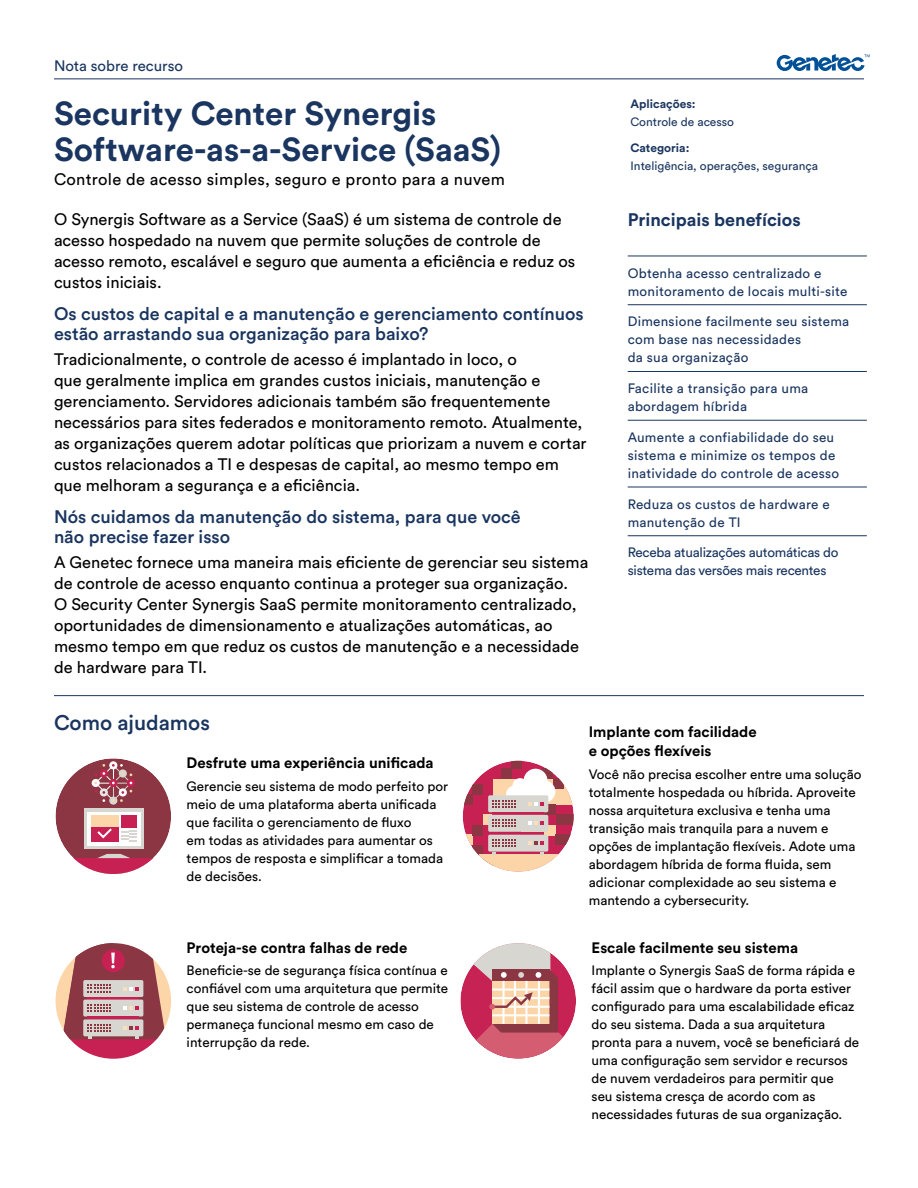
<style>
.page{position:relative;width:918px;height:1188px;background:#fff}
.page>*{position:absolute;margin:0;border:0;box-sizing:border-box;transform-origin:0 0}
.t1{font:700 33px/36px "Circular Pro";color:#1a355f}
.t2{font:500 21px "Circular Pro";color:#1a355f}
.t3{font:500 18px/19.5px "Circular Pro";color:#1a355f}
.t4{font:700 18px "Circular Pro";color:#1a355f}
.t5{font:16.5px/21px "Circular Pro";color:#000}
.t6{font:16.5px "Circular Pro";letter-spacing:.02em;color:#000}
.t7{font:700 15px/19.5px "Circular Pro";color:#000}
.t8{font:15px "Circular Pro";color:#1a355f}
.t9{font:13.5px/18px "Circular Pro";color:#000}
.t10{font:13.5px/18px "Circular Pro";letter-spacing:.02em;color:#1a355f}
.t11{font:13.5px/18px "Circular Pro";letter-spacing:-.02em;color:#1a355f}
.t12{font:12px "Circular Pro";color:#1a355f}
.t13{font:700 12px "Circular Pro";color:#1a355f}
</style>
<div class="page">
<hr style="left:628px;top:256px;width:239px;height:1px;background:#1a355f">
<hr style="left:628px;top:304px;width:239px;height:1px;background:#1a355f">
<hr style="left:628px;top:371px;width:239px;height:1px;background:#1a355f">
<hr style="left:628px;top:420px;width:239px;height:1px;background:#1a355f">
<hr style="left:628px;top:487px;width:239px;height:1px;background:#1a355f">
<hr style="left:628px;top:535px;width:239px;height:1px;background:#1a355f">
<hr style="left:54px;top:78px;width:810px;height:1px;background:#1a355f">
<svg style="left:777px;top:54px;width:93px;height:17px"></svg>
<hr style="left:54px;top:695px;width:810px;height:1px;background:#1a355f">
<div style="left:56px;top:758px;width:115px;height:116px;background:#8c3643;border-radius:50%"></div>
<svg style="left:73px;top:858px;width:80px;height:16px"></svg>
<div style="left:84px;top:808px;width:60px;height:41px;background:#d8d6d0"></div>
<svg style="left:97px;top:854px;width:33px;height:4px"></svg>
<div style="left:87px;top:812px;width:54px;height:33px;background:#fff"></div>
<div style="left:91px;top:826px;width:28px;height:16px;background:#c72154"></div>
<svg style="left:121px;top:830px;width:16px;height:12px"></svg>
<div style="left:121px;top:815px;width:16px;height:13px;background:#c72154"></div>
<div style="left:91px;top:815px;width:28px;height:11px;background:#fcd6a8"></div>
<svg style="left:95px;top:826px;width:19px;height:13px"></svg>
<div style="left:109px;top:761px;width:8px;height:8px;background:#fff;border-radius:50%"></div>
<svg style="left:109px;top:797px;width:8px;height:8px"></svg>
<svg style="left:127px;top:779px;width:8px;height:8px"></svg>
<div style="left:92px;top:779px;width:8px;height:8px;background:#fff;border-radius:50%"></div>
<svg style="left:93px;top:764px;width:39px;height:38px"></svg>
<svg style="left:56px;top:943px;width:115px;height:116px"></svg>
<div style="left:463px;top:761px;width:111px;height:111px;background:#c72154;border-radius:50%"></div>
<svg style="left:555px;top:783px;width:18px;height:22px"></svg>
<div style="left:483px;top:815px;width:38px;height:10px;background:#fcd6a8"></div>
<div style="left:511px;top:761px;width:10px;height:8px;background:#8c3643"></div>
<svg style="left:472px;top:845px;width:11px;height:11px"></svg>
<svg style="left:466px;top:835px;width:6px;height:10px"></svg>
<div style="left:472px;top:825px;width:11px;height:10px;background:#8c3643"></div>
<div style="left:472px;top:784px;width:11px;height:10px;background:#8c3643"></div>
<svg style="left:464px;top:794px;width:8px;height:11px"></svg>
<div style="left:553px;top:779px;width:10px;height:10px;background:#8c3643"></div>
<div style="left:545px;top:805px;width:11px;height:10px;background:#8c3643"></div>
<div style="left:542px;top:825px;width:14px;height:10px;background:#fcd6a8"></div>
<svg style="left:555px;top:835px;width:16px;height:10px"></svg>
<div style="left:556px;top:815px;width:18px;height:10px;background:#8c3643"></div>
<svg style="left:479px;top:855px;width:79px;height:17px"></svg>
<div style="left:488px;top:795px;width:60px;height:17px;background:#d8d6d0;border-radius:2px"></div>
<svg style="left:493px;top:769px;width:62px;height:39px"></svg>
<div style="left:488px;top:815px;width:60px;height:17px;background:#d8d6d0;border-radius:2px"></div>
<svg style="left:528px;top:822px;width:16px;height:3px"></svg>
<svg style="left:493px;top:819px;width:23px;height:8px"></svg>
<hr style="left:493px;top:832px;width:51px;height:3px;background:#c72154">
<div style="left:488px;top:835px;width:60px;height:17px;background:#d8d6d0;border-radius:2px"></div>
<svg style="left:528px;top:842px;width:16px;height:3px"></svg>
<svg style="left:493px;top:839px;width:23px;height:16px"></svg>
<svg style="left:540px;top:852px;width:4px;height:3px"></svg>
<div style="left:460px;top:943px;width:116px;height:116px;background:#c62253;border-radius:50%"></div>
<svg style="left:470px;top:943px;width:93px;height:116px"></svg>
<p class="t8" style="left:54px;top:56px;width:131px">Nota sobre recurso</p>
<h1 class="t1" style="left:54px;top:94px;width:449px">Security Center Synergis<br>Software-as-a-Service (SaaS)</h1>
<p class="t6" style="left:54px;top:168px;width:452px">Controle de acesso simples, seguro e pronto para a nuvem</p>
<p class="t5" style="left:54px;top:208px;width:523px">O Synergis Software as a Service (SaaS) é um sistema de controle de acesso hospedado na nuvem que permite soluções de controle de acesso remoto, escalável e seguro que aumenta a eficiência e reduz os custos iniciais.</p>
<h3 class="t3" style="left:54px;top:303px;width:531px">Os custos de capital e a manutenção e gerenciamento contínuos estão arrastando sua organização para baixo?</h3>
<p class="t5" style="left:54px;top:348px;width:534px">Tradicionalmente, o controle de acesso é implantado in loco, o<br>que geralmente implica em grandes custos iniciais, manutenção e gerenciamento. Servidores adicionais também são frequentemente necessários para sites federados e monitoramento remoto. Atualmente, as organizações querem adotar políticas que priorizam a nuvem e cortar custos relacionados a TI e despesas de capital, ao mesmo tempo em que melhoram a segurança e a eficiência.</p>
<h3 class="t3" style="left:54px;top:506px;width:468px">Nós cuidamos da manutenção do sistema, para que você não precise fazer isso</h3>
<p class="t5" style="left:54px;top:551px;width:536px">A Genetec fornece uma maneira mais eficiente de gerenciar seu sistema de controle de acesso enquanto continua a proteger sua organização.<br>O Security Center Synergis SaaS permite monitoramento centralizado, oportunidades de dimensionamento e atualizações automáticas, ao mesmo tempo em que reduz os custos de manutenção e a necessidade de hardware para TI.</p>
<p class="t13" style="left:631px;top:95px;width:67px">Aplicações:</p>
<p class="t12" style="left:631px;top:113px;width:105px">Controle de acesso</p>
<p class="t13" style="left:631px;top:139px;width:60px">Categoria:</p>
<p class="t12" style="left:631px;top:157px;width:189px">Inteligência, operações, segurança</p>
<h3 class="t4" style="left:628px;top:207px;width:174px">Principais benefícios</h3>
<p class="t10" style="left:628px;top:263px;width:221px">Obtenha acesso centralizado e monitoramento de locais multi-site</p>
<p class="t10" style="left:628px;top:312px;width:223px">Dimensione facilmente seu sistema com base nas necessidades<br>da sua organização</p>
<p class="t10" style="left:628px;top:379px;width:182px">Facilite a transição para uma abordagem híbrida</p>
<p class="t10" style="left:628px;top:428px;width:213px">Aumente a confiabilidade do seu sistema e minimize os tempos de inatividade do controle de acesso</p>
<p class="t10" style="left:628px;top:494px;width:204px">Reduza os custos de hardware e manutenção de TI</p>
<p class="t11" style="left:628px;top:543px;width:212px">Receba atualizações automáticas do sistema das versões mais recentes</p>
<h2 class="t2" style="left:54px;top:708px;width:158px">Como ajudamos</h2>
<p class="t7" style="left:187px;top:753px;width:249px">Desfrute uma experiência unificada</p>
<p class="t9" style="left:187px;top:776px;width:263px">Gerencie seu sistema de modo perfeito por meio de uma plataforma aberta unificada que facilita o gerenciamento de fluxo<br>em todas as atividades para aumentar os tempos de resposta e simplificar a tomada de decisões.</p>
<p class="t7" style="left:187px;top:937px;width:222px">Proteja-se contra falhas de rede</p>
<p class="t9" style="left:187px;top:961px;width:263px">Beneficie-se de segurança física contínua e confiável com uma arquitetura que permite que seu sistema de controle de acesso permaneça funcional mesmo em caso de interrupção da rede.</p>
<p class="t7" style="left:589px;top:721px;width:170px">Implante com facilidade e opções flexíveis</p>
<p class="t9" style="left:589px;top:764px;width:274px">Você não precisa escolher entre uma solução totalmente hospedada ou híbrida. Aproveite nossa arquitetura exclusiva e tenha uma transição mais tranquila para a nuvem e opções de implantação flexíveis. Adote uma abordagem híbrida de forma fluida, sem adicionar complexidade ao seu sistema e mantendo a cybersecurity.</p>
<p class="t7" style="left:592px;top:937px;width:208px">Escale facilmente seu sistema</p>
<p class="t9" style="left:592px;top:961px;width:269px">Implante o Synergis SaaS de forma rápida e fácil assim que o hardware da porta estiver configurado para uma escalabilidade eficaz do seu sistema. Dada a sua arquitetura pronta para a nuvem, você se beneficiará de uma configuração sem servidor e recursos de nuvem verdadeiros para permitir que<br>seu sistema cresça de acordo com as necessidades futuras de sua organização.</p>
</div>
